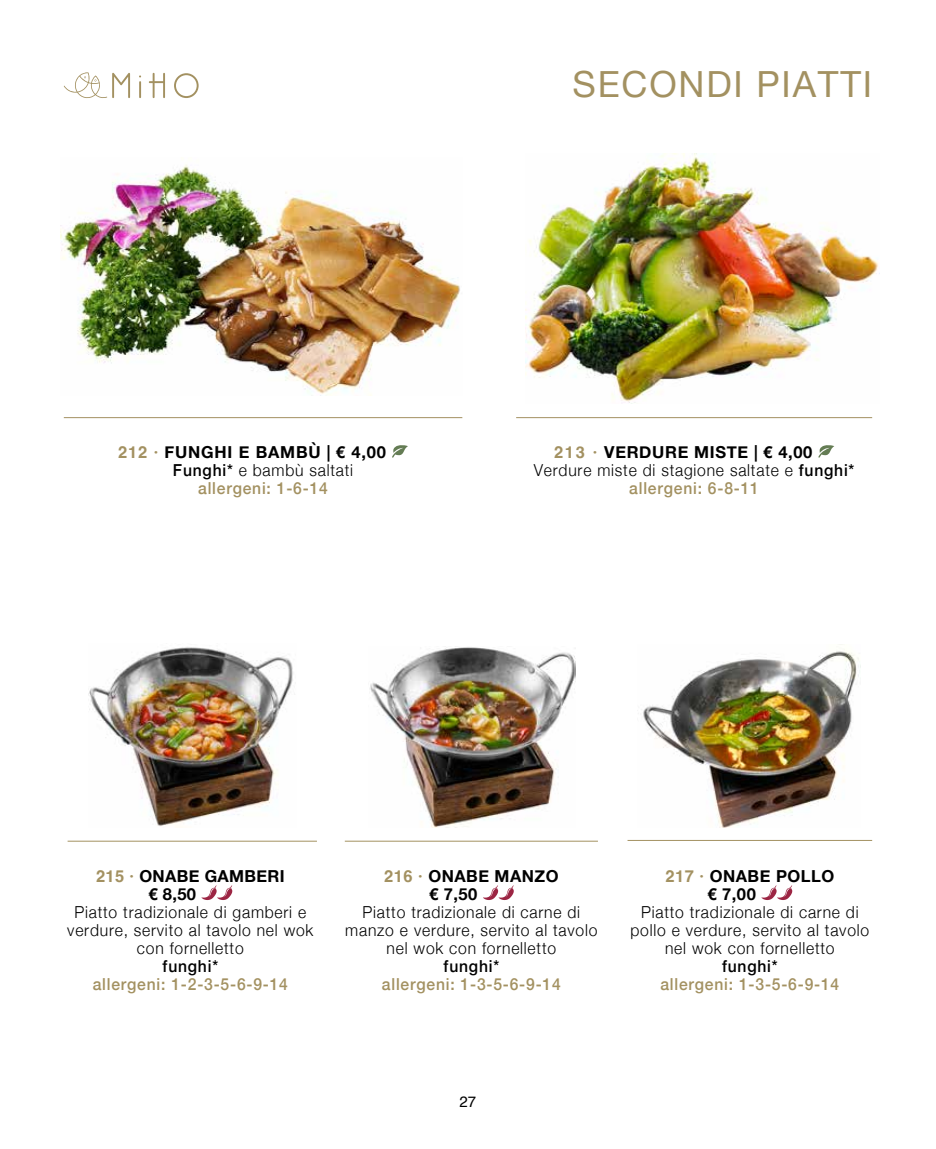
<style>
.page{position:relative;width:936px;height:1149px;background:#fff}
.page>*{position:absolute;margin:0;border:0;box-sizing:border-box;transform-origin:0 0}
.t1{font:36px "Helvetica Neue";letter-spacing:.05em;color:#a39161}
.t2{font:300 16.5px/18px "Helvetica Neue";letter-spacing:.05em;color:#000;text-align:center;scale:.95 1}
.t3{font:500 16.5px "Helvetica Neue";letter-spacing:.05em;color:#a39161;scale:.95 1}
.t4{font:700 16.5px/18px "Helvetica Neue";letter-spacing:.03em;color:#000}
.t5{font:700 16.5px "Helvetica Neue";letter-spacing:.05em;color:#000}
.t6{font:500 16.5px "Helvetica Neue";letter-spacing:.05em;color:#000;scale:.95 1}
.t7{font:15px "Helvetica";color:#000}
.s1{font-family:"Helvetica";color:#a39161}
.s2{font-weight:500}
</style>
<div class="page">
<svg style="left:149px;top:73px;width:16px;height:25px"></svg>
<svg style="left:174px;top:73px;width:24px;height:25px"></svg>
<svg style="left:139px;top:75px;width:2px;height:23px"></svg>
<svg style="left:64px;top:72px;width:66px;height:26px"></svg>
<svg style="left:201px;top:885px;width:31px;height:14px"></svg>
<svg style="left:483px;top:885px;width:31px;height:14px"></svg>
<svg style="left:761px;top:885px;width:31px;height:14px"></svg>
<hr style="left:68px;top:840px;width:249px;height:1px;background:#a39161">
<hr style="left:345px;top:840px;width:253px;height:1px;background:#a39161">
<hr style="left:627px;top:839px;width:245px;height:1px;background:#a39161">
<svg style="left:392px;top:445px;width:16px;height:12px"></svg>
<svg style="left:818px;top:445px;width:16px;height:12px"></svg>
<img style="left:60px;top:164px;width:400px;height:231px">
<hr style="left:64px;top:417px;width:398px;height:1px;background:#a39161">
<hr style="left:516px;top:417px;width:356px;height:1px;background:#a39161">
<img style="left:525px;top:154px;width:354px;height:249px">
<img style="left:643px;top:644px;width:216px;height:183px">
<img style="left:369px;top:647px;width:207px;height:179px">
<img style="left:89px;top:647px;width:204px;height:179px">
<p class="t5" style="left:118px;top:438px;width:269px"><span class="s1">212 ·</span> FUNGHI E BAMBÙ | € 4,00</p>
<p class="t2" style="left:173px;top:459px;width:191px"><span class="s2">Funghi*</span> e bambù saltati</p>
<p class="t3" style="left:198px;top:474px;width:138px">allergeni: 1-6-14</p>
<h1 class="t1" style="left:572px;top:59px;width:301px">SECONDI PIATTI</h1>
<p class="t4" style="left:554px;top:443px;width:260px"><span class="s1">213 ·</span> VERDURE MISTE | € 4,00</p>
<p class="t2" style="left:534px;top:459px;width:339px">Verdure miste di stagione saltate e <span class="s2">funghi*</span></p>
<p class="t3" style="left:629px;top:474px;width:138px">allergeni: 6-8-11</p>
<p class="t4" style="left:148px;top:867px;width:138px;text-indent:-52px"><span class="s1">215 ·</span> ONABE GAMBERI € 8,50</p>
<p class="t2" style="left:67px;top:901px;width:260px">Piatto tradizionale di gamberi e verdure, servito al tavolo nel wok con fornelletto</p>
<p class="t6" style="left:163px;top:952px;width:60px">funghi*</p>
<p class="t3" style="left:93px;top:970px;width:207px">allergeni: 1-2-3-5-6-9-14</p>
<p class="t4" style="left:429px;top:867px;width:131px;text-indent:-45px"><span class="s1">216 ·</span> ONABE MANZO € 7,50</p>
<p class="t2" style="left:345px;top:901px;width:267px">Piatto tradizionale di carne di manzo e verdure, servito al tavolo nel wok con fornelletto</p>
<p class="t6" style="left:443px;top:952px;width:60px">funghi*</p>
<p class="t3" style="left:382px;top:970px;width:190px">allergeni: 1-3-5-6-9-14</p>
<p class="t4" style="left:707px;top:867px;width:128px;text-indent:-42px"><span class="s1">217 ·</span> ONABE POLLO € 7,00</p>
<p class="t2" style="left:630px;top:901px;width:253px">Piatto tradizionale di carne di pollo e verdure, servito al tavolo nel wok con fornelletto</p>
<p class="t6" style="left:722px;top:952px;width:60px">funghi*</p>
<p class="t3" style="left:660px;top:970px;width:190px">allergeni: 1-3-5-6-9-14</p>
<p class="t7" style="left:459px;top:1089px;width:18px">27</p>
</div>
